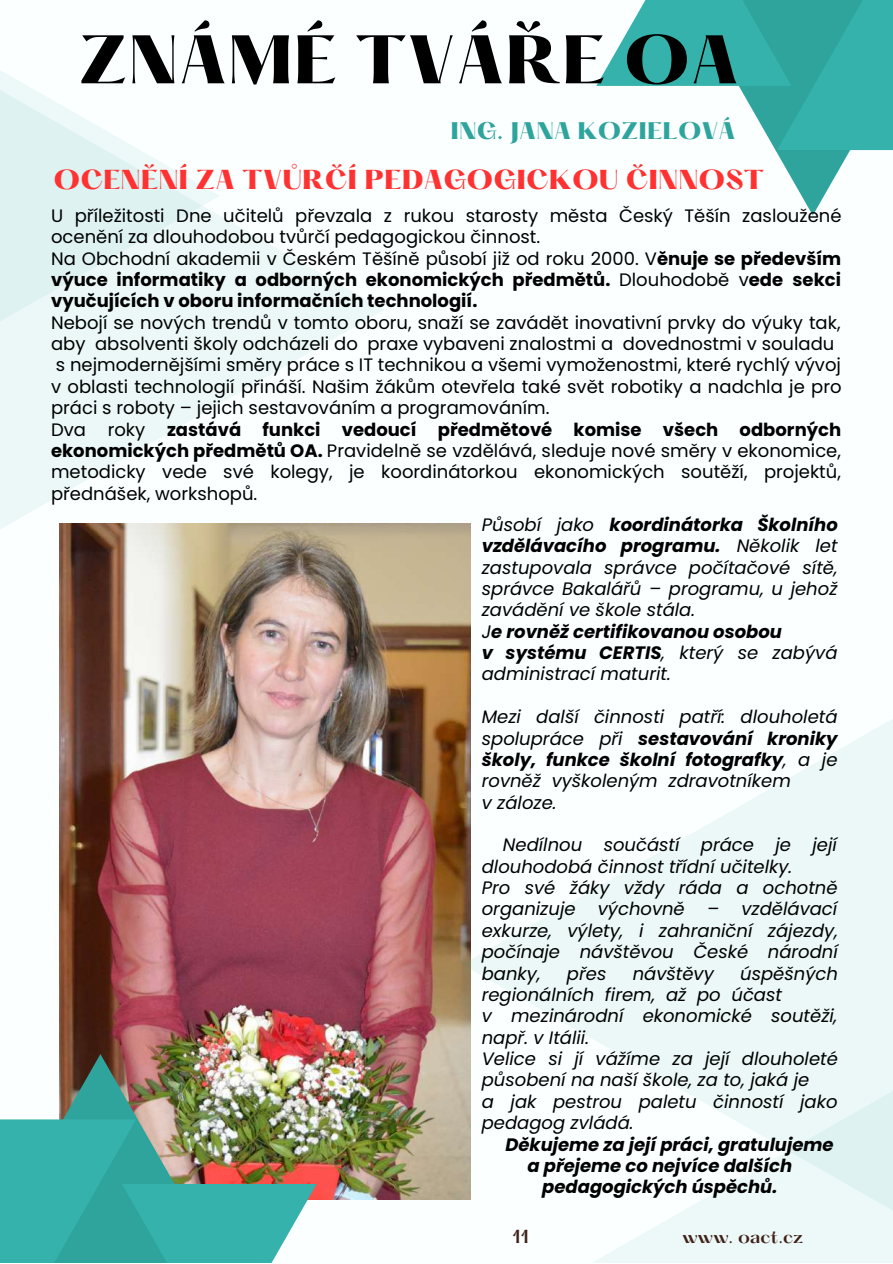
<style>
.page{position:relative;width:893px;height:1264px;background:#fff}
.page>*{position:absolute;margin:0;border:0;box-sizing:border-box;transform-origin:0 0}
.t1{font:800 60px "Hatton";color:#000}
.t2{font:800 24px "Hatton";color:#ff3131}
.t3{font:800 21px "Hatton";color:#2ea49d}
.t4{font:18px/21.3px "Poppins";color:#000}
.t5{font:italic 18px/21.3px "Poppins";color:#000}
.t6{font:italic 700 18px "Poppins";color:#000}
.t7{font:600 16.5px "Hatton";color:#3f2118}
.s1{font-weight:700}
</style>
<div class="page">
<div style="left:0;top:0;width:892px;height:1262px;background:#fbffff"></div>
<img style="left:59px;top:523px;width:412px;height:676px">
<svg style="left:0;top:216px;width:384px;height:361px"></svg>
<svg style="left:0;top:70px;width:220px;height:393px;fill:#ebf8f7"></svg>
<div style="left:462px;top:575px;width:430px;height:687px;background:linear-gradient(to right,#f5f7f5,#f7ffff)"></div>
<div style="left:587px;top:875px;width:305px;height:387px;background:linear-gradient(to right,#f5fcfc,#e7f6f5)"></div>
<img style="left:59px;top:1054px;width:189px;height:129px">
<div style="left:0;top:1119px;width:136px;height:143px;background:linear-gradient(to right,#35b5ae,#2fa7a0)"></div>
<svg style="left:122px;top:1183px;width:195px;height:79px;background:#4ab7b0"></svg>
<svg style="left:739px;top:86px;width:153px;height:129px"></svg>
<div style="left:777px;top:0;width:115px;height:150px;background:linear-gradient(to right,#2fa69f,#35b4ad)"></div>
<svg style="left:596px;top:0;width:195px;height:86px;background:#4cbab4"></svg>
<h1 class="t1" style="left:78px;top:32px;width:662px">ZNÁMÉ TVÁŘE OA</h1>
<p class="t3" style="left:450px;top:121px;width:287px">ING. JANA KOZIELOVÁ</p>
<h2 class="t2" style="left:53px;top:169px;width:712px">OCENĚNÍ ZA TVŮRČÍ PEDAGOGICKOU ČINNOST</h2>
<p class="t4" style="left:51px;top:205px;width:791px">U příležitosti Dne učitelů převzala z rukou starosty města Český Těšín zasloužené ocenění za dlouhodobou tvůrčí pedagogickou činnost.<br>Na Obchodní akademii v Českém Těšíně působí již od roku 2000. V<span class="s1">ěnuje se především výuce informatiky a odborných ekonomických předmětů.</span> Dlouhodobě v<span class="s1">ede sekci vyučujících v oboru informačních technologií.</span></p>
<p class="t4" style="left:51px;top:312px;width:792px">Nebojí se nových trendů v tomto oboru, snaží se zavádět inovativní prvky do výuky tak, aby absolventi školy odcházeli do praxe vybaveni znalostmi a dovednostmi v souladu s nejmodernějšími směry práce s IT technikou a všemi vymoženostmi, které rychlý vývoj v oblasti technologií přináší. Našim žákům otevřela také svět robotiky a nadchla je pro práci s roboty – jejich sestavováním a programováním.<br>Dva roky <span class="s1">zastává funkci vedoucí předmětové komise všech odborných ekonomických předmětů OA.</span> Pravidelně se vzdělává, sleduje nové směry v ekonomice, metodicky vede své kolegy, je koordinátorkou ekonomických soutěží, projektů, přednášek, workshopů.</p>
<p class="t5" style="left:481px;top:514px;width:357px">Působí jako <span class="s1">koordinátorka Školního vzdělávacího programu.</span> Několik let zastupovala správce počítačové sítě, správce Bakalářů – programu, u jehož zavádění ve škole stála.<br>J<span class="s1">e rovněž certifikovanou osobou<br>v systému CERTIS</span>, který se zabývá administrací maturit.</p>
<p class="t5" style="left:481px;top:706px;width:357px">Mezi další činnosti patří: dlouholetá spolupráce při <span class="s1">sestavování kroniky školy, funkce školní fotografky</span>, a je rovněž vyškoleným zdravotníkem<br>v záloze.</p>
<p class="t5" style="left:481px;top:834px;width:357px;text-indent:21px">Nedílnou součástí práce je její dlouhodobá činnost třídní učitelky.<br>Pro své žáky vždy ráda a ochotně organizuje výchovně – vzdělávací exkurze, výlety, i zahraniční zájezdy, počínaje návštěvou České národní banky,</p>
<p class="t5" style="left:481px;top:962px;width:357px;text-indent:258px">úspěšných regionálních firem, až po účast<br>v mezinárodní ekonomické soutěži, např. v Itálii.<br>Velice si jí vážíme za její dlouholeté působení na naší škole, za to, jaká je<br>a jak pestrou paletu činností jako pedagog zvládá.</p>
<p class="t6" style="left:505px;top:1131px;width:330px">Děkujeme za její práci, gratulujeme</p>
<p class="t6" style="left:527px;top:1152px;width:266px">a přejeme co nejvíce dalších</p>
<p class="t6" style="left:542px;top:1174px;width:237px">pedagogických úspěchů.</p>
<p class="t5" style="left:567px;top:962px;width:41px">přes</p>
<p class="t5" style="left:632px;top:962px;width:83px">návštěvy</p>
<p class="t7" style="left:512px;top:1228px;width:18px">11</p>
<p class="t7" style="left:682px;top:1228px;width:123px">www. oact.cz</p>
</div>
